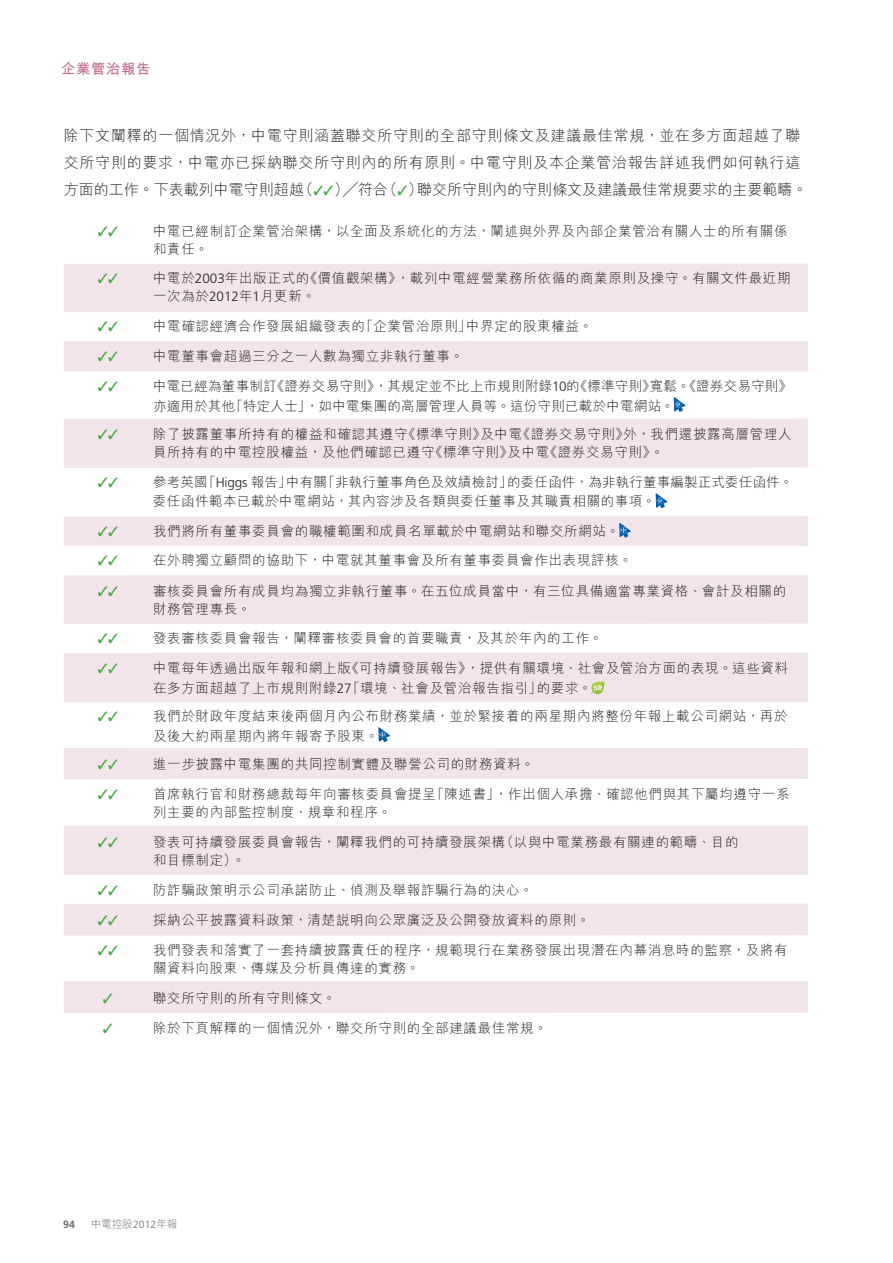
<style>
.page{position:relative;width:893px;height:1263px;background:#fff}
.page>*{position:absolute;margin:0;border:0;box-sizing:border-box;transform-origin:0 0}
.t1{font:300 15px/27px "M Hei HK";letter-spacing:.05em;color:#231f20}
.t2{font:700 14.25px "M Hei HK";letter-spacing:.05em;color:#c16989}
.t3{font:300 13.5px/18px "M Hei HK";letter-spacing:.05em;color:#231f20}
.t4{font:300 13.5px/19.4px "M Hei HK";letter-spacing:.02em;color:#231f20}
.t5{font:300 13.5px/19.4px "M Hei HK";letter-spacing:.01em;color:#231f20}
.t6{font:300 10.5px "M Hei HK";color:#6c6d70}
.t7{font:700 10.5px "Frutiger LT Std";color:#6c6d70}
.s1{color:#43a842}
.s2{font-family:"Frutiger LT Std"}
</style>
<div class="page">
<div style="left:64px;top:264px;width:744px;height:48px;background:#f2e4e8"></div>
<div style="left:64px;top:341px;width:744px;height:31px;background:#f2e4e8"></div>
<div style="left:64px;top:418px;width:744px;height:50px;background:#f2e4e8"></div>
<div style="left:64px;top:516px;width:744px;height:30px;background:#f2e4e8"></div>
<div style="left:64px;top:575px;width:744px;height:49px;background:#f2e4e8"></div>
<div style="left:64px;top:653px;width:744px;height:49px;background:#f2e4e8"></div>
<div style="left:64px;top:748px;width:744px;height:31px;background:#f2e4e8"></div>
<div style="left:64px;top:825px;width:744px;height:50px;background:#f2e4e8"></div>
<div style="left:64px;top:904px;width:744px;height:31px;background:#f2e4e8"></div>
<div style="left:64px;top:981px;width:744px;height:32px;background:#f2e4e8"></div>
<svg style="left:674px;top:397px;width:12px;height:15px"></svg>
<svg style="left:656px;top:493px;width:12px;height:16px"></svg>
<svg style="left:619px;top:523px;width:12px;height:15px"></svg>
<svg style="left:590px;top:681px;width:15px;height:14px"></svg>
<svg style="left:378px;top:727px;width:12px;height:15px"></svg>
<p class="t2" style="left:61px;top:59px;width:91px">企業管治報告</p>
<p class="t1" style="left:64px;top:121px;width:745px">除下文闡釋的一個情況外，中電守則涵蓋聯交所守則的全部守則條文及建議最佳常規，並在多方面超越了聯交所守則的要求，中電亦已採納聯交所守則內的所有原則。中電守則及本企業管治報告詳述我們如何執行這方面的工作。下表載列中電守則超越（<span class="s1">✓✓</span>）╱符合（<span class="s1">✓</span>）聯交所守則內的守則條文及建議最佳常規要求的主要範疇。</p>
<p class="t3" style="left:153px;top:221px;width:636px">中電已經制訂企業管治架構，以全面及系統化的方法，闡述與外界及內部企業管治有關人士的所有關係和責任。</p>
<p class="t3" style="left:153px;top:269px;width:639px">中電於<span class="s2">2003</span>年出版正式的《價值觀架構》，載列中電經營業務所依循的商業原則及操守。有關文件最近期一次為於<span class="s2">2012</span>年<span class="s2">1</span>月更新。</p>
<p class="t3" style="left:153px;top:317px;width:441px">中電確認經濟合作發展組織發表的「企業管治原則」中界定的股東權益。</p>
<p class="t3" style="left:153px;top:347px;width:312px">中電董事會超過三分之一人數為獨立非執行董事。</p>
<p class="t4" style="left:153px;top:376px;width:640px">中電已經為董事制訂《證券交易守則》，其規定並不比上市規則附錄<span class="s2">10</span>的《標準守則》寬鬆。《證券交易守則》亦適用於其他「特定人士」，如中電集團的高層管理人員等。這份守則已載於中電網站。</p>
<p class="t3" style="left:153px;top:425px;width:640px">除了披露董事所持有的權益和確認其遵守《標準守則》及中電《證券交易守則》外，我們還披露高層管理人員所持有的中電控股權益，及他們確認已遵守《標準守則》及中電《證券交易守則》。</p>
<p class="t5" style="left:153px;top:472px;width:642px">參考英國「<span class="s2">Higgs</span> 報告」中有關「非執行董事角色及效績檢討」的委任函件，為非執行董事編製正式委任函件。委任函件範本已載於中電網站，其內容涉及各類與委任董事及其職責相關的事項。</p>
<p class="t3" style="left:153px;top:522px;width:468px">我們將所有董事委員會的職權範圍和成員名單載於中電網站和聯交所網站。</p>
<p class="t3" style="left:153px;top:550px;width:481px">在外聘獨立顧問的協助下，中電就其董事會及所有董事委員會作出表現評核。</p>
<p class="t3" style="left:153px;top:581px;width:635px">審核委員會所有成員均為獨立非執行董事。在五位成員當中，有三位具備適當專業資格、會計及相關的財務管理專長。</p>
<p class="t3" style="left:153px;top:629px;width:451px">發表審核委員會報告，闡釋審核委員會的首要職責，及其於年內的工作。</p>
<p class="t3" style="left:153px;top:658px;width:637px;line-height:19.4px">中電每年透過出版年報和網上版《可持續發展報告》，提供有關環境、社會及管治方面的表現。這些資料在多方面超越了上市規則附錄<span class="s2">27</span>「環境、社會及管治報告指引」的要求。</p>
<p class="t3" style="left:153px;top:706px;width:636px;line-height:19.4px">我們於財政年度結束後兩個月內公布財務業績，並於緊接着的兩星期內將整份年報上載公司網站，再於及後大約兩星期內將年報寄予股東。</p>
<p class="t3" style="left:153px;top:755px;width:383px">進一步披露中電集團的共同控制實體及聯營公司的財務資料。</p>
<p class="t3" style="left:153px;top:785px;width:638px">首席執行官和財務總裁每年向審核委員會提呈「陳述書」，作出個人承擔、確認他們與其下屬均遵守一系列主要的內部監控制度、規章和程序。</p>
<p class="t3" style="left:153px;top:832px;width:587px">發表可持續發展委員會報告，闡釋我們的可持續發展架構（以與中電業務最有關連的範疇、目的和目標制定）。</p>
<p class="t3" style="left:153px;top:880px;width:382px">防詐騙政策明示公司承諾防止、偵測及舉報詐騙行為的決心。</p>
<p class="t3" style="left:153px;top:910px;width:438px">採納公平披露資料政策，清楚說明向公眾廣泛及公開發放資料的原則。</p>
<p class="t3" style="left:153px;top:940px;width:636px">我們發表和落實了一套持續披露責任的程序，規範現行在業務發展出現潛在內幕消息時的監察，及將有關資料向股東、傳媒及分析員傳達的實務。</p>
<p class="t3" style="left:153px;top:988px;width:184px">聯交所守則的所有守則條文。</p>
<p class="t3" style="left:153px;top:1018px;width:396px">除於下頁解釋的一個情況外，聯交所守則的全部建議最佳常規。</p>
<p class="t7" style="left:63px;top:1218px;width:13px">94</p>
<p class="t6" style="left:91px;top:1216px;width:88px">中電控股<span class="s2">2012</span>年報</p>
</div>
